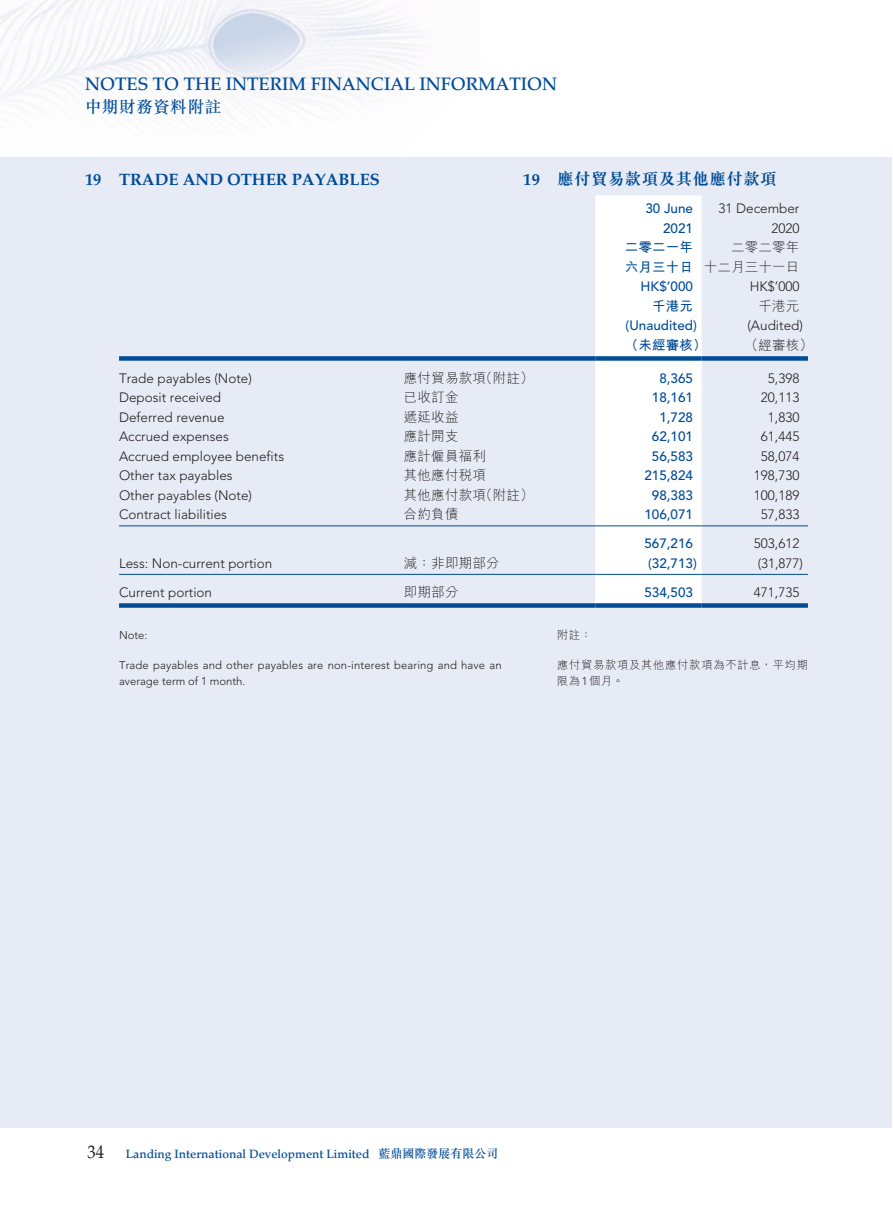
<style>
.page{position:relative;width:893px;height:1212px;background:#fff}
.page>*{position:absolute;margin:0;border:0;box-sizing:border-box;transform-origin:0 0}
.t1{font:500 18px "Palatino LT Std";color:#004c97}
._3__標題{font:700 16.5px "Palatino LT Std";color:#004c97}
._8__標題---C{font:700 16.5px "M Sung HK";letter-spacing:.025em;color:#004c97}
.t2{font:500 16.5px "M Sung HK";letter-spacing:.035em;color:#004c97}
._1__內文{font:300 13.5px "Avenir LT Std";color:#231f20}
._1__內文-2{font:500 13.5px "Avenir LT Std";color:#004c97}
._6__內文---C{font:300 13.5px "M Hei HK";letter-spacing:.015em;color:#231f20}
._6__內文---C-2{font:700 13.5px "M Hei HK";letter-spacing:.015em;color:#004c97}
.t3{font:500 12px "Palatino LT Std";color:#004c97}
._2__附註內文{font:300 11.25px/16.5px "Avenir LT Std";letter-spacing:.015em;color:#231f20}
._7__附註內文---C{font:300 11.25px/16.5px "M Hei HK";letter-spacing:.065em;color:#231f20}
.s1{font-family:"Palatino LT Std"}
.s2{font-family:"Avenir LT Std"}
.s3{font-weight:400;font-size:18.15px;color:#231f20}
.s4{font-family:"M Sung HK"}
</style>
<div class="page">
<img style="left:0;top:0;width:423px;height:114px">
<div style="left:0;top:157px;width:892px;height:970px;background:#e7ebf5"></div>
<div style="left:595px;top:195px;width:107px;height:408px;background:#fff"></div>
<div style="left:119px;top:356px;width:285px;height:5px;background:#004c97"></div>
<div style="left:404px;top:356px;width:191px;height:5px;background:#004c97"></div>
<div style="left:595px;top:356px;width:107px;height:5px;background:#004c97"></div>
<div style="left:702px;top:356px;width:106px;height:5px;background:#004c97"></div>
<hr style="left:119px;top:525px;width:285px;height:1px;background:#004c97">
<hr style="left:404px;top:525px;width:191px;height:1px;background:#004c97">
<hr style="left:595px;top:525px;width:107px;height:1px;background:#004c97">
<hr style="left:702px;top:525px;width:106px;height:1px;background:#004c97">
<hr style="left:119px;top:574px;width:285px;height:1px;background:#004c97">
<hr style="left:404px;top:574px;width:191px;height:1px;background:#004c97">
<hr style="left:595px;top:574px;width:107px;height:1px;background:#004c97">
<hr style="left:702px;top:574px;width:106px;height:1px;background:#004c97">
<div style="left:119px;top:603px;width:285px;height:5px;background:#004c97"></div>
<div style="left:404px;top:603px;width:191px;height:5px;background:#004c97"></div>
<div style="left:595px;top:603px;width:107px;height:5px;background:#004c97"></div>
<div style="left:702px;top:603px;width:106px;height:5px;background:#004c97"></div>
<h1 class="t1" style="left:85px;top:74px;width:474px">NOTES TO THE INTERIM FINANCIAL INFORMATION</h1>
<p class="t2" style="left:85px;top:95px;width:138px">中期財務資料附註</p>
<p class="_3__標題" style="left:85px;top:170px;width:296px">19 TRADE AND OTHER PAYABLES</p>
<p class="_8__標題---C" style="left:523px;top:170px;width:255px"><span class="s1">19</span> 應付貿易款項及其他應付款項</p>
<p class="_1__內文-2" style="left:645px;top:201px;width:49px">30 June</p>
<p class="_1__內文-2" style="left:663px;top:220px;width:32px">2021</p>
<p class="_6__內文---C-2" style="left:625px;top:237px;width:70px">二零二一年</p>
<p class="_6__內文---C-2" style="left:625px;top:257px;width:70px">六月三十日</p>
<p class="_1__內文" style="left:719px;top:201px;width:82px">31 December</p>
<p class="_1__內文" style="left:771px;top:220px;width:30px">2020</p>
<p class="_6__內文---C" style="left:731px;top:240px;width:70px">二零二零年</p>
<p class="_6__內文---C" style="left:704px;top:260px;width:97px">十二月三十一日</p>
<p class="_1__內文-2" style="left:641px;top:279px;width:54px">HK$’000</p>
<p class="_1__內文" style="left:750px;top:279px;width:51px">HK$’000</p>
<p class="_6__內文---C-2" style="left:652px;top:296px;width:42px">千港元</p>
<p class="_6__內文---C" style="left:759px;top:299px;width:42px">千港元</p>
<p class="_1__內文-2" style="left:626px;top:318px;width:73px">(Unaudited)</p>
<p class="_1__內文" style="left:747px;top:318px;width:57px">(Audited)</p>
<p class="_6__內文---C-2" style="left:625px;top:335px;width:83px">（未經審核）</p>
<p class="_6__內文---C" style="left:745px;top:338px;width:70px">（經審核）</p>
<p class="_1__內文" style="left:119px;top:370px;width:134px">Trade payables (Note)</p>
<p class="_6__內文---C" style="left:404px;top:371px;width:131px">應付貿易款項（附註）</p>
<p class="_1__內文-2" style="left:659px;top:370px;width:35px">8,365</p>
<p class="_1__內文" style="left:768px;top:370px;width:33px">5,398</p>
<p class="_1__內文" style="left:119px;top:390px;width:104px">Deposit received</p>
<p class="_6__內文---C" style="left:404px;top:390px;width:56px">已收訂金</p>
<p class="_1__內文-2" style="left:652px;top:390px;width:43px">18,161</p>
<p class="_1__內文" style="left:761px;top:390px;width:40px">20,113</p>
<p class="_1__內文" style="left:119px;top:409px;width:107px">Deferred revenue</p>
<p class="_6__內文---C" style="left:404px;top:410px;width:56px">遞延收益</p>
<p class="_1__內文-2" style="left:659px;top:409px;width:35px">1,728</p>
<p class="_1__內文" style="left:768px;top:409px;width:33px">1,830</p>
<p class="_1__內文" style="left:119px;top:429px;width:111px">Accrued expenses</p>
<p class="_6__內文---C" style="left:404px;top:429px;width:56px">應計開支</p>
<p class="_1__內文-2" style="left:652px;top:429px;width:43px">62,101</p>
<p class="_1__內文" style="left:761px;top:429px;width:40px">61,445</p>
<p class="_1__內文" style="left:119px;top:448px;width:167px">Accrued employee benefits</p>
<p class="_6__內文---C" style="left:404px;top:449px;width:83px">應計僱員福利</p>
<p class="_1__內文-2" style="left:652px;top:448px;width:43px">56,583</p>
<p class="_1__內文" style="left:761px;top:448px;width:40px">58,074</p>
<p class="_1__內文" style="left:119px;top:468px;width:115px">Other tax payables</p>
<p class="_6__內文---C" style="left:404px;top:468px;width:83px">其他應付稅項</p>
<p class="_1__內文-2" style="left:644px;top:468px;width:50px">215,824</p>
<p class="_1__內文" style="left:754px;top:468px;width:47px">198,730</p>
<p class="_1__內文" style="left:119px;top:487px;width:135px">Other payables (Note)</p>
<p class="_6__內文---C" style="left:404px;top:488px;width:131px">其他應付款項（附註）</p>
<p class="_1__內文-2" style="left:652px;top:487px;width:43px">98,383</p>
<p class="_1__內文" style="left:754px;top:487px;width:47px">100,189</p>
<p class="_1__內文" style="left:119px;top:507px;width:109px">Contract liabilities</p>
<p class="_6__內文---C" style="left:404px;top:507px;width:56px">合約負債</p>
<p class="_1__內文-2" style="left:644px;top:507px;width:50px">106,071</p>
<p class="_1__內文" style="left:761px;top:507px;width:40px">57,833</p>
<p class="_1__內文-2" style="left:644px;top:536px;width:50px">567,216</p>
<p class="_1__內文" style="left:754px;top:536px;width:47px">503,612</p>
<p class="_1__內文" style="left:119px;top:555px;width:155px">Less: Non-current portion</p>
<p class="_6__內文---C" style="left:404px;top:556px;width:97px">減：非即期部分</p>
<p class="_1__內文-2" style="left:648px;top:555px;width:50px">(32,713)</p>
<p class="_1__內文" style="left:758px;top:555px;width:47px">(31,877)</p>
<p class="_1__內文" style="left:119px;top:584px;width:95px">Current portion</p>
<p class="_6__內文---C" style="left:404px;top:585px;width:56px">即期部分</p>
<p class="_1__內文-2" style="left:644px;top:584px;width:50px">534,503</p>
<p class="_1__內文" style="left:754px;top:584px;width:47px">471,735</p>
<p class="_2__附註內文" style="left:119px;top:626px;width:30px">Note:</p>
<p class="_2__附註內文" style="left:119px;top:656px;width:384px">Trade payables and other payables are non-interest bearing and have an average term of 1 month.</p>
<p class="_7__附註內文---C" style="left:557px;top:626px;width:36px">附註：</p>
<p class="_7__附註內文---C" style="left:557px;top:656px;width:252px">應付貿易款項及其他應付款項為不計息，平均期限為<span class="s2">1</span>個月。</p>
<p class="t3" style="left:88px;top:1146px;width:412px"><span class="s3">34</span> Landing International Development Limited <span class="s4">藍鼎國際發展有限公司</span></p>
</div>
